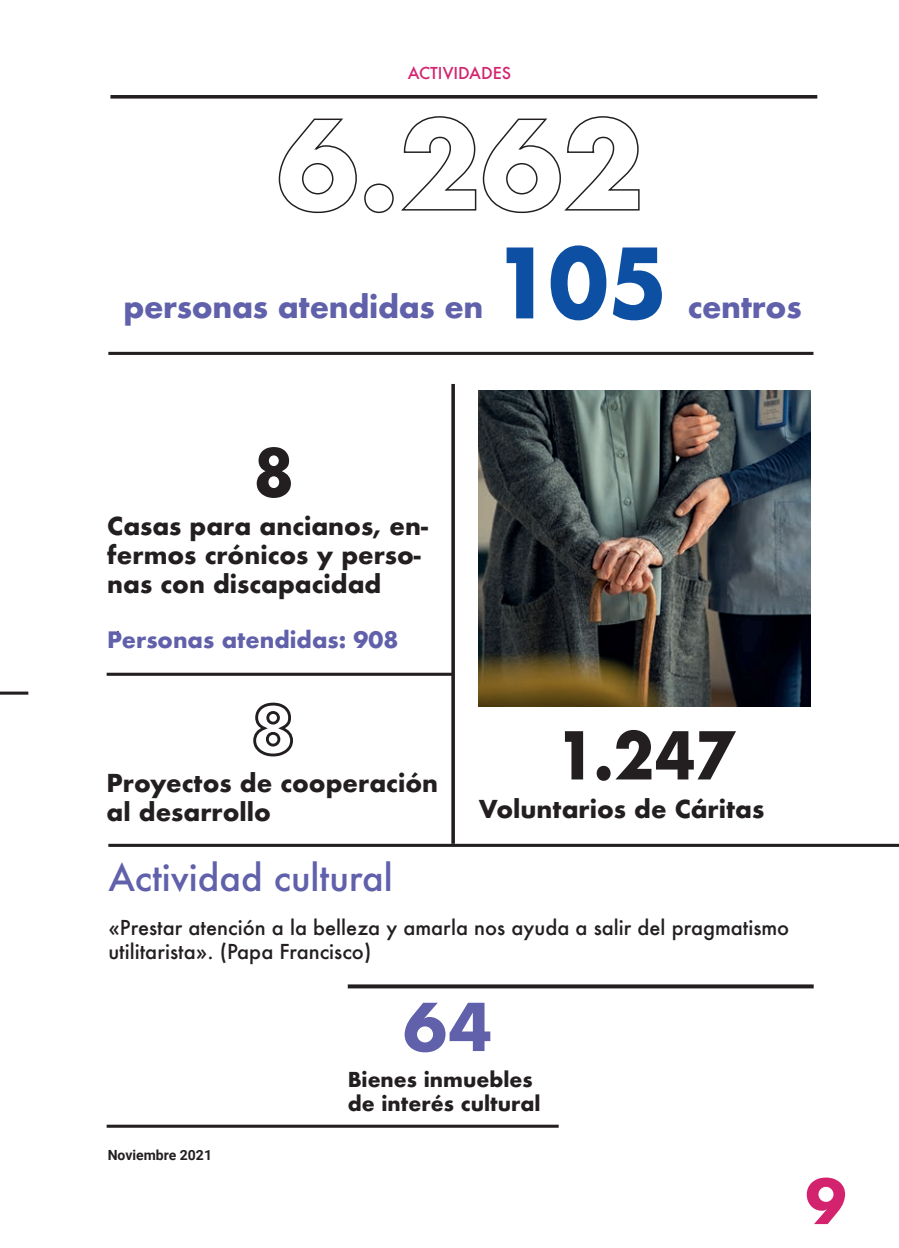
<style>
.page{position:relative;width:899px;height:1248px;background:#fff}
.page>*{position:absolute;margin:0;border:0;box-sizing:border-box;transform-origin:0 0}
.t1{font:700 94px "Futura";color:#0d50a3;scale:.93 1}
.t2{font:700 64px "Futura";color:#231f20;scale:.93 1}
.t3{font:700 64px "Futura";color:#6060ab}
.t4{font:700 60px "Futura";color:#d4236e}
.t5{font:500 36px "Futura";color:#6060ab}
.t6{font:700 30px "Futura";letter-spacing:-.01em;color:#6060ab}
.t7{font:700 24px/28.8px "Futura";color:#231f20}
.t8{font:700 22px "Futura";color:#6060ab}
.t9{font:500 20px/24px "Futura";color:#231f20}
.t10{font:700 20px/24px "Futura";color:#231f20}
.t11{font:500 16px "Futura";color:#d4236e}
.t12{font:700 14px "Roboto";color:#231f20}
</style>
<div class="page">
<hr style="left:108px;top:352px;width:705px;height:3px;background:#231f20">
<svg style="left:110px;top:95px;width:707px;height:4px;fill:#252122"></svg>
<svg style="left:278px;top:118px;width:79px;height:96px"></svg>
<svg style="left:364px;top:116px;width:276px;height:98px"></svg>
<hr style="left:107px;top:1124px;width:451px;height:3px;background:#231f20">
<svg style="left:348px;top:984px;width:465px;height:4px;fill:#231f20"></svg>
<hr style="left:0;top:691px;width:28px;height:3px;background:#231f20">
<img style="left:479px;top:391px;width:332px;height:315px">
<hr style="left:107px;top:672px;width:345px;height:3px;background:#231f20">
<hr style="left:108px;top:843px;width:791px;height:3px;background:#231f20">
<svg style="left:451px;top:384px;width:4px;height:459px;fill:#231f20"></svg>
<svg style="left:253px;top:702px;width:40px;height:55px"></svg>
<p class="t11" style="left:408px;top:62px;width:105px">ACTIVIDADES</p>
<p class="t6" style="left:123px;top:285px;width:361px">personas atendidas en</p>
<h1 class="t1" style="left:493px;top:215px;width:189px">105</h1>
<p class="t6" style="left:687px;top:285px;width:115px">centros</p>
<h2 class="t2" style="left:254px;top:426px;width:45px">8</h2>
<p class="t7" style="left:107px;top:511px;width:322px">Casas para ancianos, en&shy;fermos crónicos y perso&shy;nas con discapacidad</p>
<p class="t8" style="left:107px;top:623px;width:293px">Personas atendidas: 908</p>
<p class="t7" style="left:107px;top:768px;width:333px">Proyectos de cooperación</p>
<p class="t7" style="left:107px;top:797px;width:166px">al desarrollo</p>
<h2 class="t2" style="left:555px;top:709px;width:194px">1.247</h2>
<p class="t7" style="left:479px;top:794px;width:287px">Voluntarios de Cáritas</p>
<h3 class="t5" style="left:108px;top:853px;width:286px">Actividad cultural</h3>
<p class="t9" style="left:108px;top:914px;width:682px">«Prestar atención a la belleza y amarla nos ayuda a salir del pragmatismo utilitarista». (Papa Francisco)</p>
<h2 class="t3" style="left:403px;top:980px;width:90px">64</h2>
<p class="t12" style="left:108px;top:1144px;width:106px">Noviembre 2021</p>
<p class="t10" style="left:348px;top:1067px;width:194px">Bienes inmuebles de interés cultural</p>
<h3 class="t4" style="left:805px;top:1157px;width:42px">9</h3>
</div>
